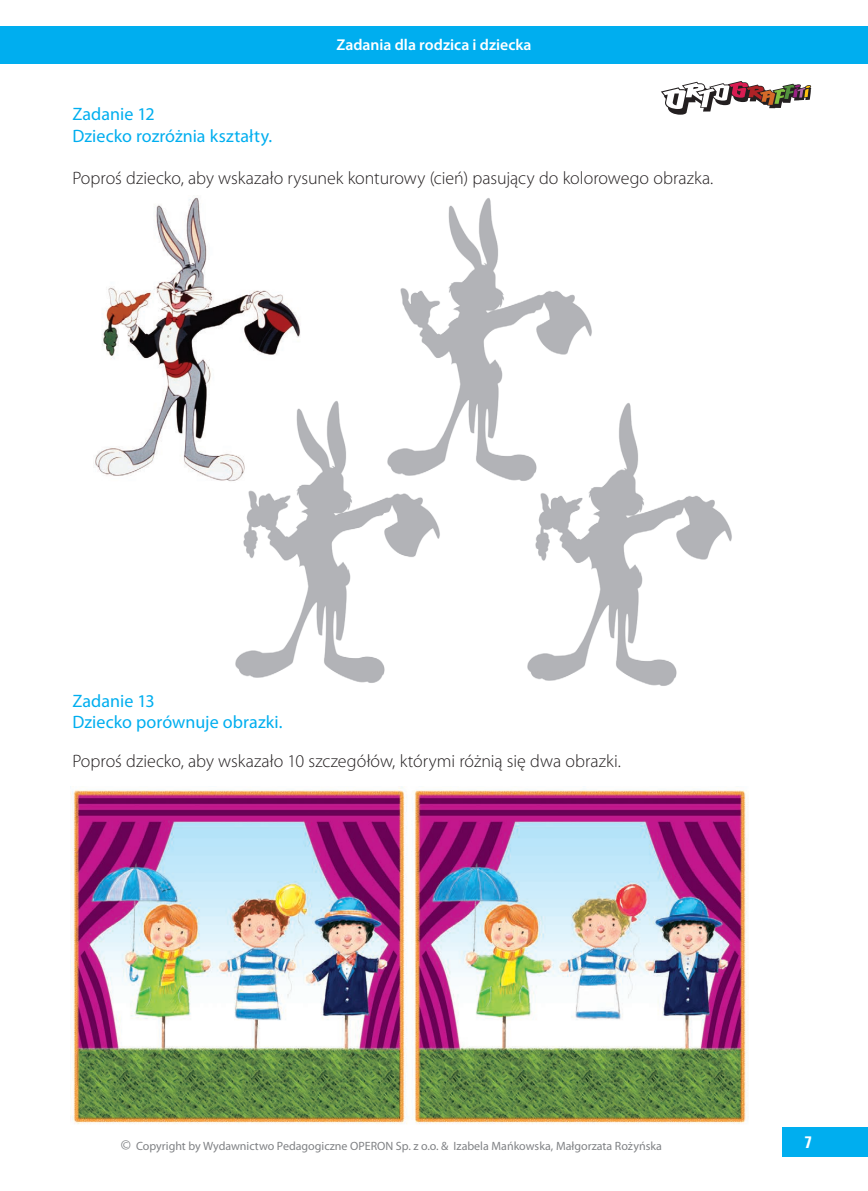
<style>
.page{position:relative;width:868px;height:1191px;background:#fff}
.page>*{position:absolute;margin:0;border:0;box-sizing:border-box;transform-origin:0 0}
.t1{font:300 18px "Myriad Pro";color:#231f20}
.t2{font:18px/21.6px "Myriad Pro";letter-spacing:.005em;color:#00aeef}
.t3{font:700 16.5px "Zurich Cn EU";color:#fff}
.t4{font:600 15.75px "Myriad Pro";color:#fff}
.t5{font:12px "Myriad Pro";color:#808285}
.s1{font-size:15px}
</style>
<div class="page">
<div style="left:0;top:27px;width:867px;height:37px;background:#00aeef"></div>
<div style="left:782px;top:1127px;width:85px;height:30px;background:#00aeef"></div>
<svg style="left:661px;top:81px;width:150px;height:34px"></svg>
<img style="left:94px;top:197px;width:206px;height:284px">
<img style="left:233px;top:398px;width:207px;height:285px">
<img style="left:385px;top:198px;width:207px;height:284px">
<img style="left:525px;top:401px;width:207px;height:285px">
<img style="left:70px;top:787px;width:678px;height:337px">
<p class="t2" style="left:72px;top:103px;width:201px">Zadanie 12<br>Dziecko rozróżnia kształty.</p>
<p class="t4" style="left:336px;top:35px;width:197px">Zadania dla rodzica i dziecka</p>
<p class="t1" style="left:72px;top:167px;width:642px">Poproś dziecko, aby wskazało rysunek konturowy (cień) pasujący do kolorowego obrazka.</p>
<p class="t2" style="left:72px;top:689px;width:212px">Zadanie 13<br>Dziecko porównuje obrazki.</p>
<p class="t1" style="left:72px;top:750px;width:550px">Poproś dziecko, aby wskazało 10 szczegółów, którymi różnią się dwa obrazki.</p>
<p class="t5" style="left:121px;top:1138px;width:542px"><span class="s1">©</span> Copyright by Wydawnictwo Pedagogiczne OPERON Sp. z o.o. &amp; Izabela Mańkowska, Małgorzata Rożyńska</p>
<p class="t3" style="left:804px;top:1132px;width:10px">7</p>
</div>
